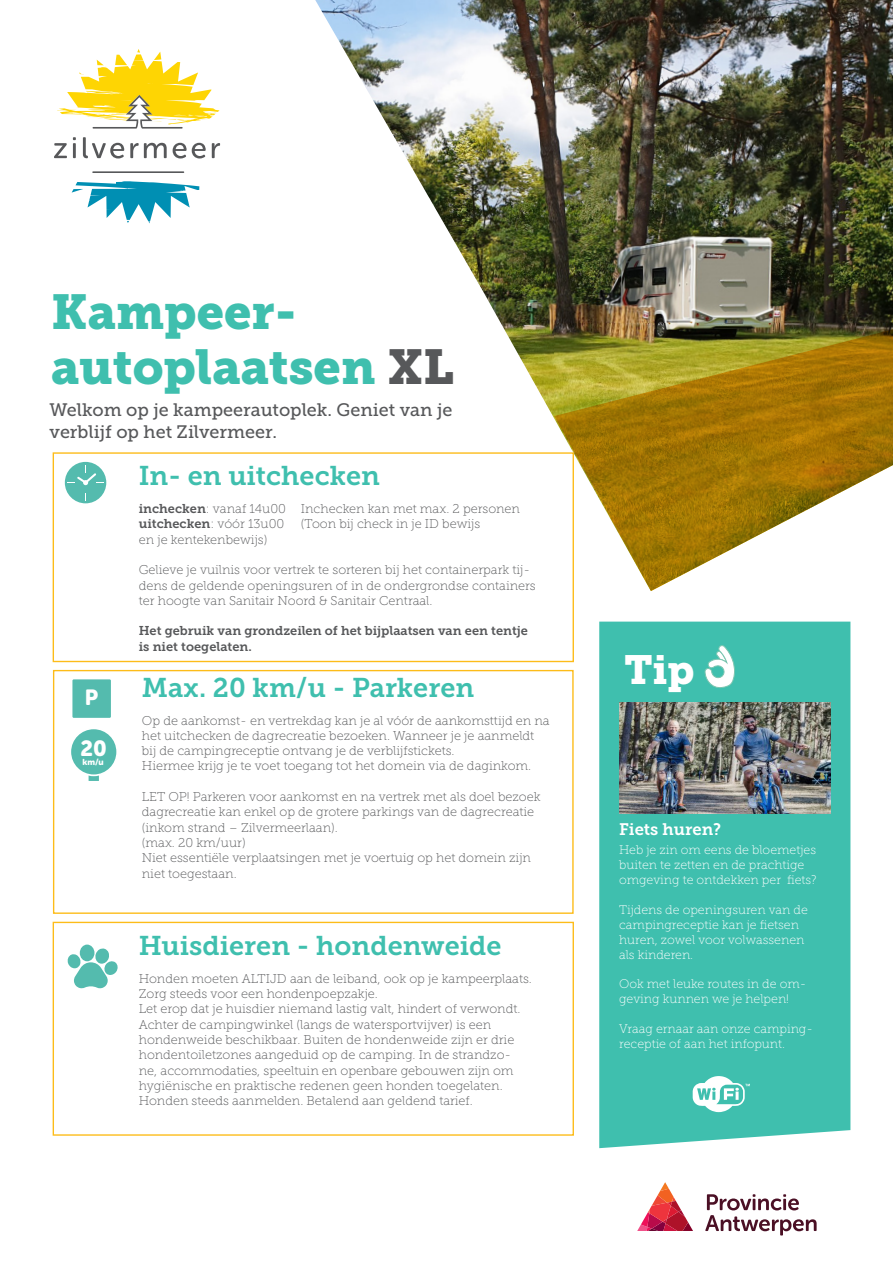
<style>
.page{position:relative;width:893px;height:1263px;background:#fff}
.page>*{position:absolute;margin:0;border:0;box-sizing:border-box;transform-origin:0 0}
.t1{font:48.75px "Museo Slab 900";color:#3fbfae}
.titel{font:40.5px "Museo Slab 900";color:#fff}
.titel-2{font:27px "Museo Slab 700";color:#3fbfae}
.t2{font:21.75px "Museo Sans Rounded 900";color:#fff}
.t3{font:19.5px "Museo Sans Rounded 900";color:#fff}
.t4{font:18px/21.6px "Museo Slab 500";color:#57585a}
.titel-3{font:16.65px "Museo Slab 700";color:#fff}
.t5{font:12.75px/15.3px "Museo Slab 100";color:#57585a}
.t6{font:12.75px/15.3px "Museo Slab 700";color:#57585a}
.t7{font:12.45px/15px "Museo Slab 100";color:#fff}
.t8{font:8.55px "Museo Sans Rounded 900";color:#fff}
.t9{font:7.65px "Museo Sans Rounded 900";color:#fff}
.s1{color:#57585a}
.s2{font-family:"Museo Slab 700"}
.s3{font-family:"Museo Slab 100"}
</style>
<div class="page">
<div style="left:53px;top:670px;width:521px;height:244px;border:1px solid #fdbc19"></div>
<div style="left:599px;top:622px;width:251px;height:526px;background:#3fbfae"></div>
<img style="left:184px;top:0;width:709px;height:418px">
<svg style="left:554px;top:323px;width:339px;height:268px"></svg>
<svg style="left:705px;top:1194px;width:112px;height:41px"></svg>
<svg style="left:637px;top:1182px;width:56px;height:49px"></svg>
<svg style="left:693px;top:1076px;width:57px;height:36px"></svg>
<div style="left:53px;top:452px;width:521px;height:210px;border:1px solid #fdbc19"></div>
<svg style="left:54px;top:143px;width:13px;height:15px"></svg>
<hr style="left:73px;top:143px;width:3px;height:15px;background:#57585a">
<svg style="left:83px;top:137px;width:41px;height:21px"></svg>
<svg style="left:130px;top:143px;width:37px;height:15px"></svg>
<svg style="left:173px;top:143px;width:33px;height:15px"></svg>
<svg style="left:212px;top:143px;width:10px;height:15px"></svg>
<svg style="left:72px;top:181px;width:127px;height:43px"></svg>
<hr style="left:92px;top:171px;width:92px;height:2px;background:#57585a">
<svg style="left:57px;top:49px;width:162px;height:80px"></svg>
<div style="left:65px;top:462px;width:41px;height:41px;background:#54bbae;border-radius:50%"></div>
<svg style="left:68px;top:465px;width:35px;height:20px"></svg>
<svg style="left:704px;top:645px;width:31px;height:44px"></svg>
<div style="left:87px;top:769px;width:13px;height:13px;background:#54bbae"></div>
<div style="left:86px;top:768px;width:15px;height:15px;border:2px solid #fff"></div>
<div style="left:70px;top:728px;width:47px;height:47px;background:#54bbae;border-radius:50%"></div>
<div style="left:69px;top:727px;width:49px;height:49px;border:2px solid #fff;border-radius:50%"></div>
<div style="left:72px;top:679px;width:39px;height:39px;background:#54bbae"></div>
<div style="left:53px;top:922px;width:521px;height:214px;border:1px solid #fdbc19"></div>
<svg style="left:80px;top:944px;width:14px;height:17px"></svg>
<svg style="left:67px;top:948px;width:51px;height:40px"></svg>
<img style="left:619px;top:703px;width:211px;height:110px">
<p class="t1" style="left:51px;top:283px;width:247px">Kampeer-</p>
<p class="t1" style="left:51px;top:339px;width:404px">autoplaatsen <span class="s1">XL</span></p>
<p class="t4" style="left:50px;top:399px;width:404px">Welkom op je kampeerautoplek. Geniet van je verblijf op het Zilvermeer.</p>
<p class="t2" style="left:85px;top:686px;width:15px">P</p>
<p class="t2" style="left:81px;top:736px;width:28px">20</p>
<p class="t8" style="left:82px;top:757px;width:23px">km/u</p>
<p class="titel-2" style="left:139px;top:460px;width:243px">In- en uitchecken</p>
<p class="t5" style="left:139px;top:501px;width:383px"><span class="s2">inchecken</span>: vanaf 14u00 Inchecken kan met max. 2 personen</p>
<p class="t6" style="left:139px;top:516px;width:147px">uitchecken<span class="s3">: vóór 13u00</span></p>
<p class="t5" style="left:301px;top:516px;width:181px">(Toon bij check in je ID bewijs</p>
<p class="t5" style="left:139px;top:532px;width:130px">en je kentekenbewijs)</p>
<p class="t5" style="left:139px;top:562px;width:398px">Gelieve je vuilnis voor vertrek te sorteren bij het containerpark tij&shy;dens de geldende openingsuren of in de ondergrondse containers ter hoogte van Sanitair Noord &amp; Sanitair Centraal.</p>
<p class="t6" style="left:139px;top:623px;width:391px">Het gebruik van grondzeilen of het bijplaatsen van een tentje is niet toegelaten.</p>
<p class="titel-2" style="left:142px;top:672px;width:334px">Max. 20 km/u - Parkeren</p>
<p class="t5" style="left:142px;top:713px;width:409px">Op de aankomst- en vertrekdag kan je al vóór de aankomsttijd en na</p>
<p class="t5" style="left:142px;top:728px;width:394px">het uitchecken de dagrecreatie bezoeken. Wanneer je je aanmeldt</p>
<p class="t5" style="left:142px;top:743px;width:314px">bij de campingreceptie ontvang je de verblijfstickets.</p>
<p class="t5" style="left:142px;top:758px;width:391px">Hiermee krijg je te voet toegang tot het domein via de daginkom.</p>
<p class="t5" style="left:142px;top:789px;width:400px">LET OP! Parkeren voor aankomst en na vertrek met als doel bezoek</p>
<p class="t5" style="left:142px;top:804px;width:394px">dagrecreatie kan enkel op de grotere parkings van de dagrecreatie (inkom strand – Zilvermeerlaan).</p>
<p class="t5" style="left:142px;top:835px;width:105px">(max. 20 km/uur)</p>
<p class="t5" style="left:142px;top:850px;width:391px">Niet essentiële verplaatsingen met je voertuig op het domein zijn niet toegestaan.</p>
<p class="titel-2" style="left:139px;top:930px;width:364px">Huisdieren - hondenweide</p>
<p class="t5" style="left:139px;top:971px;width:395px">Honden moeten ALTIJD aan de leiband, ook op je kampeerplaats.<br>Zorg steeds voor een hondenpoepzakje.<br>Let erop dat je huisdier niemand lastig valt, hindert of verwondt.</p>
<p class="t5" style="left:139px;top:1017px;width:377px">Achter de campingwinkel (langs de watersportvijver) is een hondenweide beschikbaar. Buiten de hondenweide zijn er drie hondentoiletzones aangeduid op de camping. In de strandzo&shy;ne, accommodaties, speeltuin en openbare gebouwen zijn om hygiënische en praktische redenen geen honden toegelaten.</p>
<p class="t5" style="left:139px;top:1093px;width:336px">Honden steeds aanmelden. Betalend aan geldend tarief.</p>
<p class="t3" style="left:652px;top:648px;width:25px">20</p>
<p class="t9" style="left:654px;top:666px;width:21px">km/u</p>
<p class="titel" style="left:624px;top:646px;width:72px">Tip</p>
<p class="titel-3" style="left:619px;top:820px;width:104px">Fiets huren?</p>
<p class="t7" style="left:619px;top:842px;width:199px">Heb je zin om eens de bloemetjes buiten te zetten en de prachtige omgeving te ontdekken per fiets?</p>
<p class="t7" style="left:619px;top:902px;width:190px">Tijdens de openingsuren van de campingreceptie kan je fietsen huren, zowel voor volwassenen als kinderen.</p>
<p class="t7" style="left:619px;top:977px;width:189px">Ook met leuke routes in de om&shy;geving kunnen we je helpen!</p>
<p class="t7" style="left:619px;top:1021px;width:195px">Vraag ernaar aan onze camping&shy;receptie of aan het infopunt.</p>
</div>
